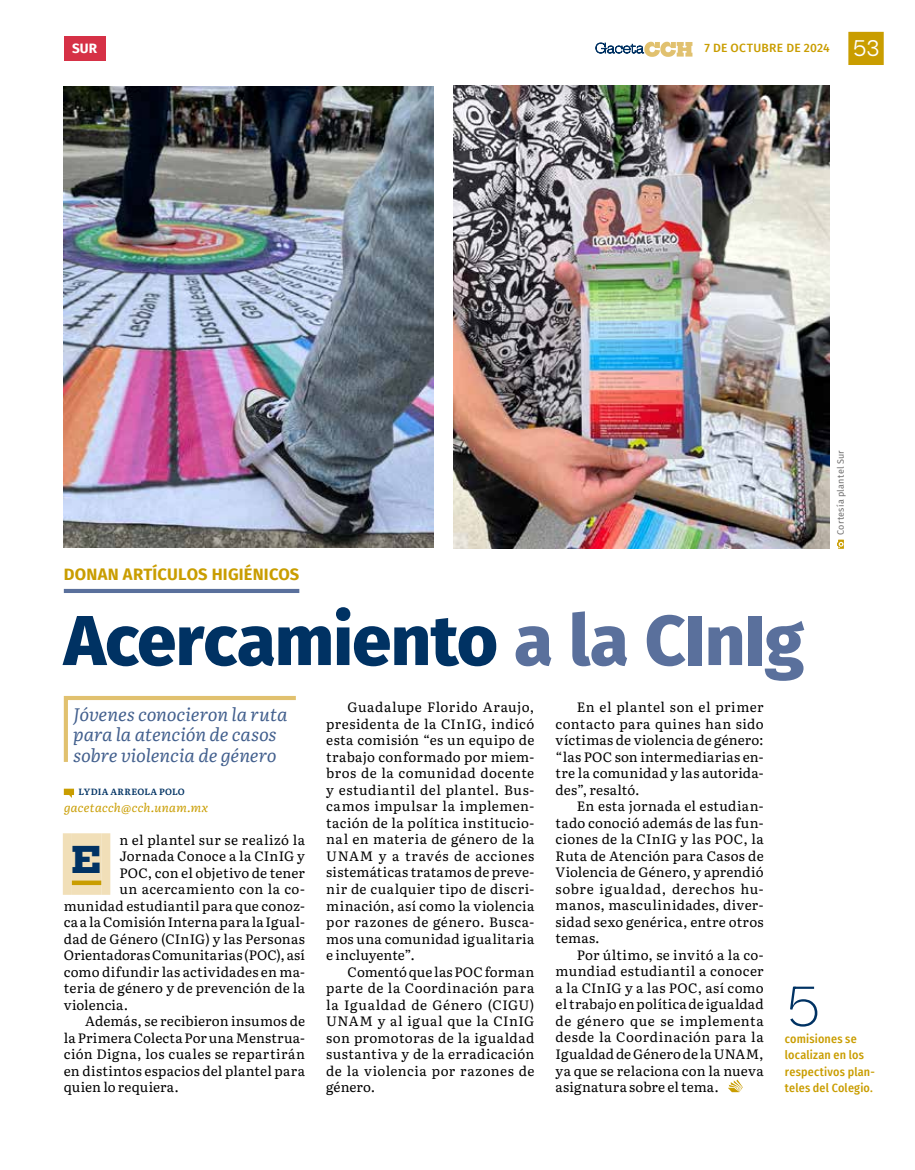
<style>
.page{position:relative;width:915px;height:1170px;background:#fff}
.page>*{position:absolute;margin:0;border:0;box-sizing:border-box;transform-origin:0 0}
.t1{font:800 70.5px "Fira Sans";letter-spacing:-.01em;color:#003263}
.t2{font:300 52.5px "Hepta Slab";color:#003263}
.t3{font:800 35.4px "Hepta Slab";color:#003263}
.t4{font:italic 18px/20.7px "Literata 18 pt";color:#425f8d}
.t5{font:700 16.5px "Fira Sans";letter-spacing:.01em;color:#c99d00}
.t6{font:13.5px/16.5px "Literata 18 pt";letter-spacing:.02em;color:#000;text-align:justify}
.t7{font:13.5px "Literata 18 pt";color:#000}
.t8{font:700 13.5px "Fira Sans";color:#fff}
.t9{font:500 12px/16.5px "Fira Sans Condensed";letter-spacing:.015em;color:#c99d00}
.t10{font:italic 12px "Literata 18 pt";color:#c99d00}
.t11{font:500 12px "Fira Sans";letter-spacing:.025em;color:#c99d00}
.t12{font:9px "Fira Sans";letter-spacing:.025em;color:#706f6f}
.t13{font:600 9px "Literata 18 pt";letter-spacing:.03em;color:#003263}
.s1{font-family:"Hepta Slab";font-weight:400;font-size:21px;color:#fff}
.s2{color:#5a709c}
</style>
<div class="page">
<img style="left:453px;top:85px;width:376px;height:464px">
<img style="left:64px;top:86px;width:369px;height:461px">
<hr style="left:64px;top:589px;width:235px;height:4px;background:#5a709c">
<svg style="left:63px;top:696px;width:233px;height:66px"></svg>
<div style="left:63px;top:833px;width:9px;height:61px;background:#f1dfb8"></div>
<div style="left:72px;top:833px;width:29px;height:61px;background:#f1dfb8"></div>
<div style="left:101px;top:833px;width:9px;height:61px;background:#f1dfb8"></div>
<svg style="left:64px;top:788px;width:10px;height:10px"></svg>
<div style="left:72px;top:880px;width:29px;height:5px;background:#c99d00"></div>
<svg style="left:728px;top:1079px;width:14px;height:13px"></svg>
<svg style="left:595px;top:41px;width:97px;height:16px"></svg>
<div style="left:848px;top:32px;width:35px;height:33px;background:#c99d00"></div>
<div style="left:64px;top:36px;width:41px;height:24px;background:#d63146"></div>
<svg style="left:837px;top:539px;width:6px;height:10px"></svg>
<p class="t8" style="left:72px;top:37px;width:27px">SUR</p>
<p class="t11" style="left:704px;top:39px;width:176px">7 DE OCTUBRE DE 2024 <span class="s1">53</span></p>
<p class="t12" style="left:833px;top:535px;width:86px;rotate:-90deg">Cortesía plantel Sur</p>
<p class="t5" style="left:64px;top:560px;width:237px">DONAN ARTÍCULOS HIGIÉNICOS</p>
<h1 class="t1" style="left:64px;top:579px;width:741px">Acercamiento <span class="s2">a la CInIg</span></h1>
<h3 class="t4" style="left:73px;top:702px;width:218px">Jóvenes conocieron la ruta para la atención de casos sobre violencia de género</h3>
<p class="t13" style="left:78px;top:784px;width:108px">LYDIA ARREOLA POLO</p>
<p class="t10" style="left:64px;top:797px;width:147px">gacetacch@cch.unam.mx</p>
<h3 class="t3" style="left:72px;top:830px;width:31px">E</h3>
<p class="t6" style="left:555px;top:698px;width:209px;text-indent:21px">En el plantel son el primer contacto para quines han sido víctimas de violencia de género: “las POC son intermediarias en&shy;tre la comunidad y las autorida&shy;des”, resaltó.</p>
<p class="t6" style="left:555px;top:797px;width:209px;text-indent:21px">En esta jornada el estudian&shy;tado conoció además de las fun&shy;ciones de la CInIG y las POC, la Ruta de Atención para Casos de Violencia de Género, y aprendió sobre igualdad, derechos hu&shy;manos, masculinidades, diver&shy;sidad sexo genérica, entre otros temas.</p>
<p class="t6" style="left:555px;top:945px;width:209px;text-indent:21px">Por último, se invitó a la co&shy;mundiad estudiantil a conocer a la CInIG y a las POC, así como el trabajo en política de igualdad de género que se implementa desde la Coordinación para la Igualdad de Género de la UNAM, ya que se relaciona con la nueva asignatura sobre el tema.</p>
<p class="t6" style="left:326px;top:698px;width:209px;text-indent:21px">Guadalupe Florido Araujo, presidenta de la CInIG, indicó esta comisión “es un equipo de trabajo conformado por miem&shy;bros de la comunidad docente y estudiantil del plantel. Bus&shy;camos impulsar la implemen&shy;tación de la política institucio&shy;nal en materia de género de la UNAM y a través de acciones sistemáticas tratamos de preve&shy;nir de cualquier tipo de discri&shy;minación, así como la violencia por razones de género. Busca&shy;mos una comunidad igualitaria e incluyente”.</p>
<p class="t6" style="left:326px;top:962px;width:209px;text-indent:21px">Comentó que las POC forman parte de la Coordinación para la Igualdad de Género (CIGU)<br>UNAM y al igual que la CInIG son promotoras de la igualdad sustantiva y de la erradicación de la violencia por razones de género.</p>
<p class="t6" style="left:119px;top:830px;width:187px">n el plantel sur se realizó la</p>
<p class="t6" style="left:119px;top:846px;width:187px">Jornada Conoce a la CInIG y</p>
<p class="t6" style="left:119px;top:863px;width:187px">POC, con el objetivo de tener</p>
<p class="t6" style="left:119px;top:879px;width:187px">un acercamiento con la co-</p>
<p class="t6" style="left:64px;top:896px;width:242px">munidad estudiantil para que conoz-</p>
<p class="t6" style="left:64px;top:912px;width:242px">ca a la Comisión Interna para la Igual-</p>
<p class="t6" style="left:64px;top:929px;width:242px">dad de Género (CInIG) y las Personas</p>
<p class="t6" style="left:64px;top:945px;width:242px">Orientadoras Comunitarias (POC), así</p>
<p class="t6" style="left:64px;top:962px;width:242px">como difundir las actividades en ma-</p>
<p class="t6" style="left:64px;top:978px;width:242px">teria de género y de prevención de la</p>
<p class="t7" style="left:64px;top:994px;width:66px">violencia.</p>
<p class="t6" style="left:85px;top:1011px;width:221px">Además, se recibieron insumos de</p>
<p class="t6" style="left:64px;top:1028px;width:242px">la Primera Colecta Por una Menstrua-</p>
<p class="t6" style="left:64px;top:1044px;width:242px">ción Digna, los cuales se repartirán</p>
<p class="t6" style="left:64px;top:1061px;width:242px">en distintos espacios del plantel para</p>
<p class="t6" style="left:64px;top:1077px;width:116px">quien lo requiera.</p>
<h2 class="t2" style="left:784px;top:962px;width:37px">5</h2>
<p class="t9" style="left:784px;top:1029px;width:91px">comisiones se localizan en los respectivos plan&shy;teles del Colegio.</p>
</div>
